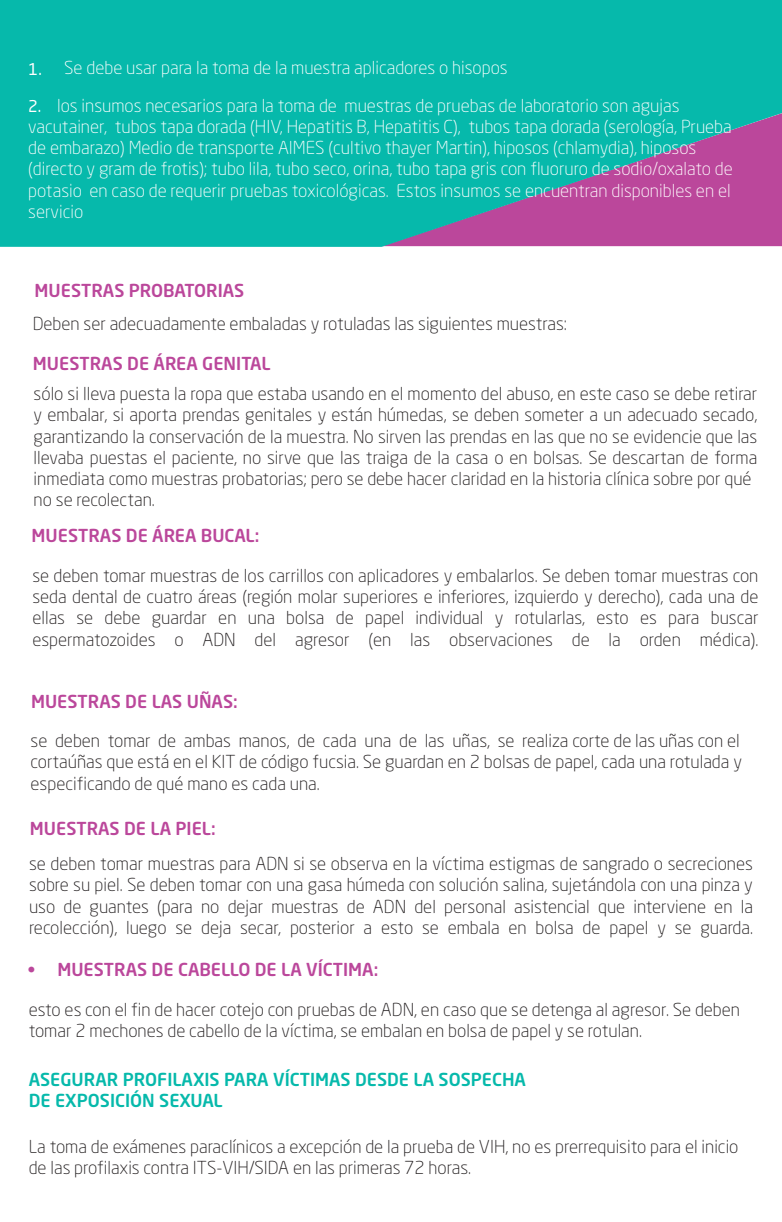
<style>
.page{position:relative;width:782px;height:1222px;background:#fff}
.page>*{position:absolute;margin:0;border:0;box-sizing:border-box;transform-origin:0 0}
.t1{font:300 17.6px/21.2px "Neo Sans Std";color:#231f20}
.t2{font:300 17.6px/21.2px "Neo Sans Std";color:#fff}
.t3{font:500 17.6px "Neo Sans Std";color:#bb479b}
.t4{font:500 17.6px/21.2px "Neo Sans Std";color:#06b9ab}
.t5{font:16px "Neo Sans Std";color:#fff}
.s1{font-weight:400;font-size:16px}
</style>
<div class="page">
<svg style="left:0;top:0;width:782px;height:244px;background:#1ea9a8"></svg>
<div style="left:20px;top:48px;width:27px;height:48px;background:#06b9ab"></div>
<p class="t2" style="left:28px;top:57px;width:481px">1. Se debe usar para la toma de la muestra aplicadores o hisopos</p>
<p class="t2" style="left:28px;top:94px;width:706px"><span class="s1">2.</span> los insumos necesarios para la toma de muestras de pruebas de laboratorio son agujas vacutainer, tubos tapa dorada (HIV, Hepatitis B, Hepatitis C), tubos tapa dorada (serología, Prueba de embarazo) Medio de transporte AIMES (cultivo thayer Martin), hiposos (chlamydia), hiposos (directo y gram de frotis); tubo lila, tubo seco, orina, tubo tapa gris con fluoruro de sodio/oxalato de potasio en caso de requerir pruebas toxicológicas. Estos insumos se encuentran disponibles en el servicio</p>
<p class="t5" style="left:29px;top:59px;width:15px">1.</p>
<p class="t3" style="left:35px;top:279px;width:211px">MUESTRAS PROBATORIAS</p>
<p class="t1" style="left:33px;top:312px;width:536px">Deben ser adecuadamente embaladas y rotuladas las siguientes muestras:</p>
<p class="t3" style="left:33px;top:352px;width:239px">MUESTRAS DE ÁREA GENITAL</p>
<p class="t1" style="left:34px;top:383px;width:725px">sólo si lleva puesta la ropa que estaba usando en el momento del abuso, en este caso se debe retirar y embalar, si aporta prendas genitales y están húmedas, se deben someter a un adecuado secado, garantizando la conservación de la muestra. No sirven las prendas en las que no se evidencie que las llevaba puestas el paciente, no sirve que las traiga de la casa o en bolsas. Se descartan de forma inmediata como muestras probatorias; pero se debe hacer claridad en la historia clínica sobre por qué no se recolectan.</p>
<p class="t3" style="left:32px;top:525px;width:229px">MUESTRAS DE ÁREA BUCAL:</p>
<p class="t1" style="left:32px;top:564px;width:727px;text-align:justify">se deben tomar muestras de los carrillos con aplicadores y embalarlos. Se deben tomar muestras con seda dental de cuatro áreas (región molar superiores e inferiores, izquierdo y derecho), cada una de ellas se debe guardar en una bolsa de papel individual y rotularlas, esto es para buscar espermatozoides o ADN del agresor (en las observaciones de la orden médica).</p>
<p class="t3" style="left:31px;top:691px;width:208px">MUESTRAS DE LAS UÑAS:</p>
<p class="t1" style="left:31px;top:730px;width:713px;text-align:justify">se deben tomar de ambas manos, de cada una de las uñas, se realiza corte de las uñas con el cortaúñas que está en el KIT de código fucsia. Se guardan en 2 bolsas de papel, cada una rotulada y especificando de qué mano es cada una.</p>
<p class="t3" style="left:30px;top:818px;width:187px">MUESTRAS DE LA PIEL:</p>
<p class="t1" style="left:29px;top:853px;width:725px;text-align:justify">se deben tomar muestras para ADN si se observa en la víctima estigmas de sangrado o secreciones sobre su piel. Se deben tomar con una gasa húmeda con solución salina, sujetándola con una pinza y uso de guantes (para no dejar muestras de ADN del personal asistencial que interviene en la recolección), luego se deja secar, posterior a esto se embala en bolsa de papel y se guarda.</p>
<p class="t3" style="left:28px;top:959px;width:352px">• MUESTRAS DE CABELLO DE LA VÍCTIMA:</p>
<p class="t1" style="left:29px;top:999px;width:713px">esto es con el fin de hacer cotejo con pruebas de ADN, en caso que se detenga al agresor. Se deben tomar 2 mechones de cabello de la víctima, se embalan en bolsa de papel y se rotulan.</p>
<p class="t4" style="left:29px;top:1068px;width:499px">ASEGURAR PROFILAXIS PARA VÍCTIMAS DESDE LA SOSPECHA<br>DE EXPOSICIÓN SEXUAL</p>
<p class="t1" style="left:29px;top:1135px;width:711px">La toma de exámenes paraclínicos a excepción de la prueba de VIH, no es prerrequisito para el inicio de las profilaxis contra ITS-VIH/SIDA en las primeras 72 horas.</p>
</div>
